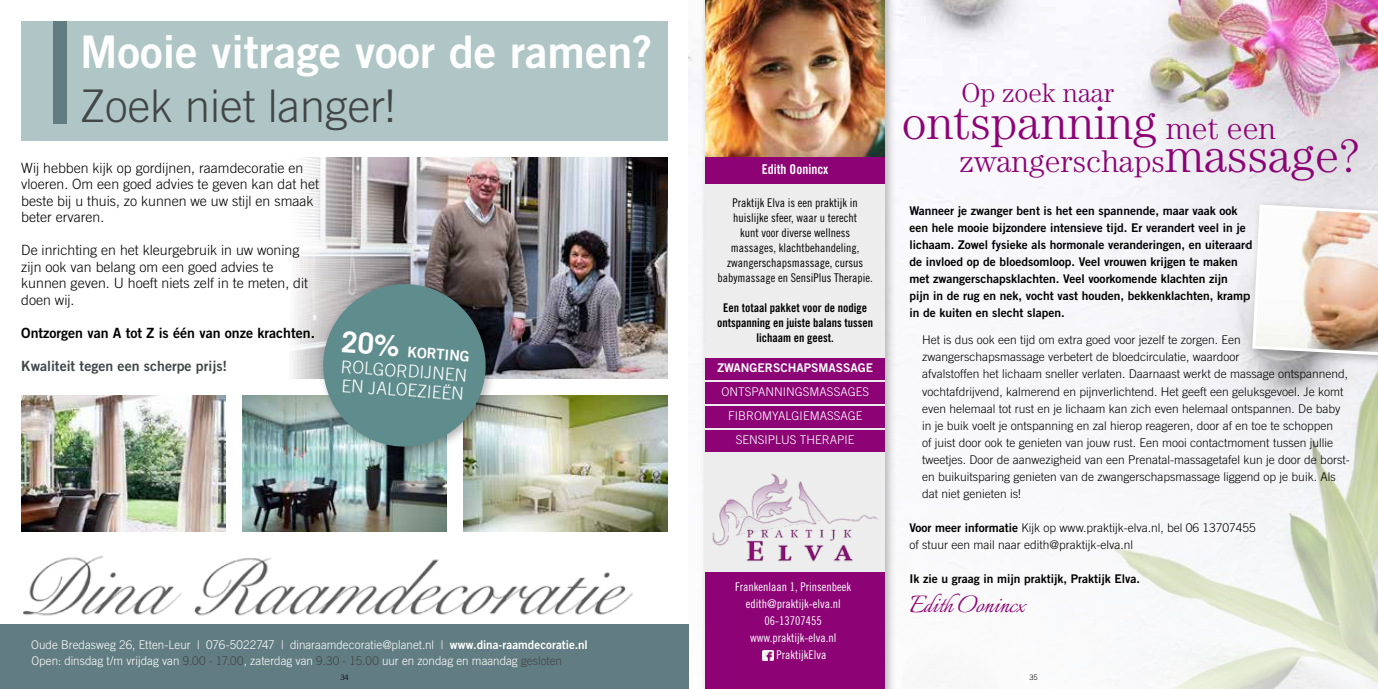
<style>
.page{position:relative;width:1378px;height:689px;background:#fff}
.page>*{position:absolute;margin:0;border:0;box-sizing:border-box;transform-origin:0 0}
.t1{font:300 48px "Century Std";color:#8d0376}
.t2{font:45px "Trade Gothic LT Std Bd 2";color:#fff}
.t3{font:300 45px "Trade Gothic LT Std";color:#424647}
.t4{font:300 31.5px "Century Std";color:#8d0376}
.t5{font:30px "Italianno";color:#8d0376}
.t6{font:300 27px "Century Std";color:#8d0376}
.t7{font:300 17.55px/18.9px "Trade Gothic LT Std";color:#fff}
.t8{font:14.55px "Trade Gothic LT Std Bd 2";color:#fff}
.t9{font:300 14.1px/16.5px "Trade Gothic LT Std";color:#000}
.t10{font:14.1px "Trade Gothic LT Std Bd 2";color:#000}
.t11{font:14.1px "Trade Gothic LT Std Bd 2";color:#424647}
.t12{font:13.5px "Trade Gothic LT Std Bd Cn 20";color:#fff}
.t13{font:300 12px/17px "Trade Gothic LT Std";color:#000}
.t14{font:12px/17px "Trade Gothic LT Std Bd 2";color:#000}
.t15{font:300 12px/24px "Trade Gothic LT Std";color:#fff;text-align:center}
.t16{font:12px/15px "Trade Gothic LT Std Cn 18";color:#000;text-align:center}
.t17{font:12px "Trade Gothic LT Std Cn 18";color:#fff}
.t18{font:12px/15px "Trade Gothic LT Std Bd Cn 20";color:#000;text-align:center}
.t19{font:12px "Trade Gothic LT Std Bd 2";color:#fff}
.t20{font:300 7.5px "Trade Gothic LT Std";color:#000}
.s1{font-family:"Trade Gothic LT Std";font-weight:700;font-size:29.1px}
.s2{font-family:"Trade Gothic LT Std Bd 2";font-weight:400}
.s3{color:#414546}
.s4{font-size:31.5px}
.s5{font-size:48px}
</style>
<div class="page">
<img style="left:689px;top:0;width:689px;height:689px">
<div style="left:700px;top:0;width:197px;height:689px;background:#000;opacity:.3"></div>
<div style="left:706px;top:0;width:179px;height:689px;background:#ededed"></div>
<div style="left:706px;top:573px;width:179px;height:116px;background:#8d0376"></div>
<img style="left:713px;top:474px;width:164px;height:87px">
<img style="left:706px;top:0;width:179px;height:157px">
<svg style="left:763px;top:650px;width:10px;height:11px"></svg>
<div style="left:706px;top:157px;width:179px;height:27px;background:#8d0376"></div>
<div style="left:706px;top:358px;width:179px;height:21px;background:#8d0376"></div>
<div style="left:706px;top:382px;width:179px;height:22px;background:#8d0376"></div>
<div style="left:706px;top:406px;width:179px;height:22px;background:#8d0376"></div>
<div style="left:706px;top:431px;width:179px;height:21px;background:#8d0376"></div>
<div style="left:1246px;top:199px;width:132px;height:170px;background:#000;opacity:.3"></div>
<svg style="left:1250px;top:203px;width:128px;height:155px"></svg>
<img style="left:292px;top:157px;width:376px;height:221px">
<div style="left:0;top:624px;width:689px;height:65px;background:#617d82"></div>
<img style="left:24px;top:556px;width:609px;height:60px">
<div style="left:21px;top:21px;width:647px;height:119px;background:#afc5c6"></div>
<img style="left:21px;top:395px;width:204px;height:136px">
<img style="left:242px;top:395px;width:204px;height:136px">
<img style="left:463px;top:395px;width:205px;height:136px">
<div style="left:54px;top:21px;width:13px;height:102px;background:#617d82"></div>
<div style="left:318px;top:278px;width:179px;height:180px;background:#000;opacity:.3"></div>
<svg style="left:320px;top:281px;width:169px;height:168px;background:#6b8d8e"></svg>
<h2 class="t2" style="left:80px;top:24px;width:574px">Mooie vitrage voor de ramen?</h2>
<h2 class="t3" style="left:80px;top:79px;width:317px">Zoek niet langer!</h2>
<p class="t9" style="left:21px;top:159px;width:299px">Wij hebben kijk op gordijnen, raamdecoratie en vloeren. Om een goed advies te geven kan dat het beste bij u thuis, zo kunnen we uw stijl en smaak beter ervaren.</p>
<p class="t9" style="left:21px;top:242px;width:288px">De inrichting en het kleurgebruik in uw woning zijn ook van belang om een goed advies te kunnen geven. U hoeft niets zelf in te meten, dit doen wij.</p>
<p class="t10" style="left:21px;top:324px;width:295px">Ontzorgen van A tot Z is één van onze krachten.</p>
<p class="t11" style="left:21px;top:357px;width:208px">Kwaliteit tegen een scherpe prijs!</p>
<p class="t8" style="left:342px;top:338px;width:130px;rotate:4deg"><span class="s1">20%</span> KORTING</p>
<h3 class="t7" style="left:341px;top:357px;width:128px;rotate:4deg">ROLGORDIJNEN<br>EN JALOEZIEËN</h3>
<p class="t15" style="left:31px;top:636px;width:558px;line-height:15.9px;text-align:left">Oude Bredasweg 26, Etten-Leur | 076-5022747 | dinaraamdecoratie@planet.nl | <span class="s2">www.dina-raamdecoratie.nl<br></span>Open: dinsdag t/m vrijdag van <span class="s3">9.00 - 17.00</span>, zaterdag van <span class="s3">9.30 - 15.00</span> uur en zondag en maandag <span class="s3">gesloten</span></p>
<p class="t12" style="left:762px;top:161px;width:68px">Edith Oonincx</p>
<p class="t16" style="left:717px;top:195px;width:157px">Praktijk Elva is een praktijk in huislijke sfeer, waar u terecht<br>kunt voor diverse wellness massages, klachtbehandeling, zwangerschapsmassage, cursus babymassage en SensiPlus Therapie.</p>
<p class="t18" style="left:717px;top:300px;width:157px">Een totaal pakket voor de nodige ontspanning en juiste balans tussen lichaam en geest.</p>
<p class="t19" style="left:717px;top:361px;width:157px">ZWANGERSCHAPSMASSAGE</p>
<p class="t15" style="left:721px;top:380px;width:149px">ONTSPANNINGSMASSAGES<br>FIBROMYALGIEMASSAGE<br>SENSIPLUS THERAPIE</p>
<p class="t17" style="left:735px;top:580px;width:117px">Frankenlaan 1, Prinsenbeek</p>
<p class="t17" style="left:746px;top:597px;width:96px">edith@praktijk-elva.nl</p>
<p class="t17" style="left:764px;top:614px;width:59px">06-13707455</p>
<p class="t17" style="left:750px;top:631px;width:88px">www.praktijk-elva.nl</p>
<p class="t17" style="left:776px;top:648px;width:51px">PraktijkElva</p>
<h3 class="t6" style="left:961px;top:77px;width:155px">Op zoek naar</h3>
<h1 class="t1" style="left:902px;top:95px;width:375px">ontspanning <span class="s4">met een</span></h1>
<h3 class="t4" style="left:959px;top:144px;width:402px">zwangerschaps<span class="s5">massage?</span></h3>
<p class="t14" style="left:909px;top:202px;width:344px">Wanneer je zwanger bent is het een spannende, maar vaak ook een hele mooie bijzondere intensieve tijd. Er verandert veel in je lichaam. Zowel fysieke als hormonale veranderingen, en uiteraard de invloed op de bloedsomloop. Veel vrouwen krijgen te maken met zwangerschapsklachten. Veel voorkomende klachten zijn<br>pijn in de rug en nek, vocht vast houden, bekkenklachten, kramp in de kuiten en slecht slapen.</p>
<p class="t13" style="left:922px;top:331px;width:429px">Het is dus ook een tijd om extra goed voor jezelf te zorgen. Een zwangerschapsmassage verbetert de bloedcirculatie, waardoor<br>afvalstoffen het lichaam sneller verlaten. Daarnaast werkt de massage ontspannend, vochtafdrijvend, kalmerend en pijnverlichtend. Het geeft een geluksgevoel. Je komt even helemaal tot rust en je lichaam kan zich even helemaal ontspannen. De baby in je buik voelt je ontspanning en zal hierop reageren, door af en toe te schoppen<br>of juist door ook te genieten van jouw rust. Een mooi contactmoment tussen jullie tweetjes. Door de aanwezigheid van een Prenatal-massagetafel kun je door de borst&shy;en buikuitsparing genieten van de zwangerschapsmassage liggend op je buik. Als dat niet genieten is!</p>
<p class="t13" style="left:909px;top:519px;width:348px"><span class="s2">Voor meer informatie</span> Kijk op www.praktijk-elva.nl, bel 06 13707455 of stuur een mail naar edith@praktijk-elva.nl</p>
<p class="t14" style="left:909px;top:570px;width:232px">Ik zie u graag in mijn praktijk, Praktijk Elva.</p>
<h3 class="t5" style="left:909px;top:588px;width:118px">Edith Oonincx</h3>
<p class="t20" style="left:340px;top:672px;width:10px">34</p>
<p class="t20" style="left:1029px;top:672px;width:10px">35</p>
</div>
